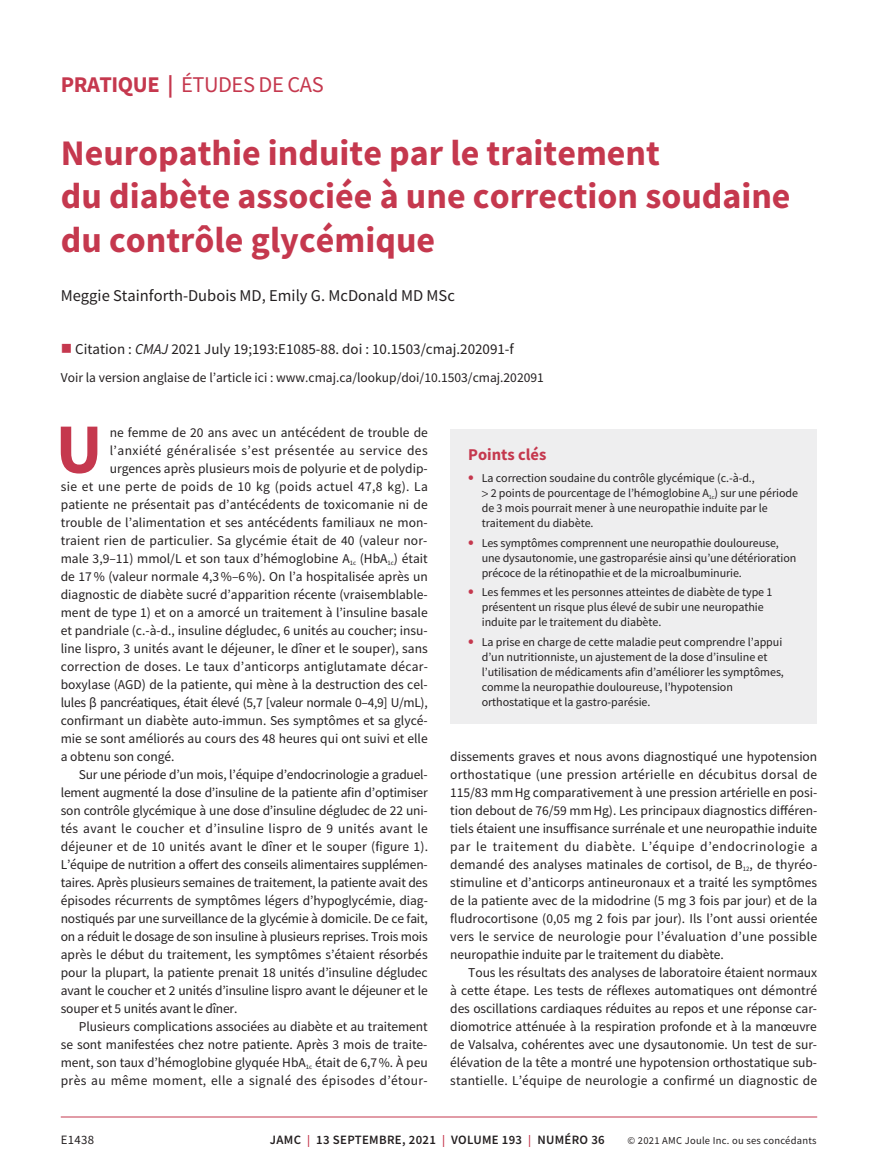
<style>
.page{position:relative;width:878px;height:1175px;background:#fff}
.page>*{position:absolute;margin:0;border:0;box-sizing:border-box;transform-origin:0 0}
.t1{font:700 70.65px "Source Sans Pro";color:#c5384e}
.t2{font:700 36px/43.2px "Source Sans Pro";color:#c5384e}
.t3{font:22.5px "Source Sans Pro";letter-spacing:-.02em;color:#c5384e}
.t4{font:16.5px "Source Sans Pro";color:#231f20}
.t5{font:700 16.5px "Source Sans Pro";color:#c5384e}
.t6{font:15px "Source Sans Pro";color:#231f20}
.t7{font:13.5px/18px "Source Sans Pro";color:#231f20;text-align:justify}
.t8{font:13.5px "Source Sans Pro";letter-spacing:.025em;color:#231f20}
.t9{font:13.5px "Source Sans Pro";letter-spacing:-.025em;color:#231f20}
.t10{font:13.5px "Source Sans Pro";letter-spacing:.02em;color:#231f20}
.t11{font:13.5px "Source Sans Pro";letter-spacing:.035em;color:#231f20}
.t12{font:600 12.75px "Source Sans Pro";letter-spacing:.025em;color:#231f20}
.t13{font:12.75px "Source Sans Pro";letter-spacing:.025em;color:#231f20}
.t14{font:12px/15px "Source Sans Pro";letter-spacing:-.005em;color:#231f20}
.t15{font:10.5px "Source Sans Pro";letter-spacing:.025em;color:#231f20}
.s1{font-weight:700}
.s2{color:#c5384e}
.s3{font-style:italic}
.s4{font-weight:700;font-size:16.5px;color:#c5384e}
.s5{font-size:12px;color:#c5384e}
</style>
<div class="page">
<hr style="left:61px;top:1116px;width:756px;height:1px;background:#c5384e">
<div style="left:450px;top:429px;width:367px;height:295px;background:#eeeeef"></div>
<h3 class="t3" style="left:61px;top:70px;width:264px"><span class="s1">PRATIQUE |</span> ÉTUDES DE CAS</h3>
<h2 class="t2" style="left:61px;top:131px;width:731px">Neuropathie induite par le traitement<br>du diabète associée à une correction soudaine du contrôle glycémique</h2>
<p class="t4" style="left:61px;top:285px;width:395px">Meggie Stainforth-Dubois MD, Emily G. McDonald MD MSc</p>
<p class="t6" style="left:61px;top:339px;width:455px"><span class="s2">■</span> Citation : <span class="s3">CMAJ</span> 2021 July 19;193:E1085-88. doi : 10.1503/cmaj.202091-f</p>
<p class="t7" style="left:61px;top:368px;width:484px">Voir la version anglaise de l’article ici : www.cmaj.ca/lookup/doi/10.1503/cmaj.202091</p>
<h1 class="t1" style="left:56px;top:401px;width:48px">U</h1>
<p class="t7" style="left:110px;top:423px;width:320px">ne femme de 20 ans avec un antécédent de trouble de</p>
<p class="t11" style="left:110px;top:441px;width:319px">l’anxiété généralisée s’est présentée au service des</p>
<p class="t7" style="left:110px;top:459px;width:319px">urgences après plusieurs mois de polyurie et de polydip-</p>
<p class="t8" style="left:61px;top:477px;width:368px">sie et une perte de poids de 10 kg (poids actuel 47,8 kg). La</p>
<p class="t7" style="left:61px;top:495px;width:368px">patiente ne présentait pas d’antécédents de toxicomanie ni de</p>
<p class="t7" style="left:61px;top:513px;width:368px">trouble de l’alimentation et ses antécédents familiaux ne mon-</p>
<p class="t7" style="left:61px;top:531px;width:368px">traient rien de particulier. Sa glycémie était de 40 (valeur nor-</p>
<p class="t7" style="left:61px;top:549px;width:368px">male 3,9–11) mmol/L et son taux d’hémoglobine A<sub>1c</sub> (HbA<sub>1c</sub>) était</p>
<p class="t7" style="left:61px;top:567px;width:368px">de 17% (valeur normale 4,3%–6%). On l’a hospitalisée après un</p>
<p class="t7" style="left:61px;top:585px;width:368px">diagnostic de diabète sucré d’apparition récente (vraisemblable-</p>
<p class="t7" style="left:61px;top:603px;width:368px">ment de type 1) et on a amorcé un traitement à l’insuline basale</p>
<p class="t7" style="left:61px;top:621px;width:368px">et pandriale (c.-à-d., insuline dégludec, 6 unités au coucher; insu-</p>
<p class="t7" style="left:61px;top:639px;width:368px">line lispro, 3 unités avant le déjeuner, le dîner et le souper), sans</p>
<p class="t7" style="left:61px;top:657px;width:368px">correction de doses. Le taux d’anticorps antiglutamate décar-</p>
<p class="t7" style="left:61px;top:675px;width:368px">boxylase (AGD) de la patiente, qui mène à la destruction des cel-</p>
<p class="t9" style="left:61px;top:693px;width:368px">lules β pancréatiques, était élevé (5,7 [valeur normale 0–4,9] U/mL),</p>
<p class="t7" style="left:61px;top:711px;width:368px">confirmant un diabète auto-immun. Ses symptômes et sa glycé-</p>
<p class="t7" style="left:61px;top:729px;width:368px">mie se sont améliorés au cours des 48 heures qui ont suivi et elle</p>
<p class="t7" style="left:61px;top:747px;width:115px">a obtenu son congé.</p>
<p class="t7" style="left:79px;top:765px;width:350px">Sur une période d’un mois, l’équipe d’endocrinologie a graduel-</p>
<p class="t7" style="left:61px;top:783px;width:368px">lement augmenté la dose d’insuline de la patiente afin d’optimiser</p>
<p class="t7" style="left:61px;top:801px;width:368px">son contrôle glycémique à une dose d’insuline dégludec de 22 uni-</p>
<p class="t10" style="left:61px;top:819px;width:369px">tés avant le coucher et d’insuline lispro de 9 unités avant le</p>
<p class="t7" style="left:61px;top:837px;width:369px">déjeuner et de 10 unités avant le dîner et le souper (figure 1).</p>
<p class="t7" style="left:61px;top:855px;width:368px">L’équipe de nutrition a offert des conseils alimentaires supplémen-</p>
<p class="t7" style="left:61px;top:873px;width:368px">taires. Après plusieurs semaines de traitement, la patiente avait des</p>
<p class="t7" style="left:61px;top:891px;width:368px">épisodes récurrents de symptômes légers d’hypoglycémie, diag-</p>
<p class="t7" style="left:61px;top:909px;width:368px">nostiqués par une surveillance de la glycémie à domicile. De ce fait,</p>
<p class="t7" style="left:61px;top:927px;width:368px">on a réduit le dosage de son insuline à plusieurs reprises. Trois mois</p>
<p class="t7" style="left:61px;top:945px;width:368px">après le début du traitement, les symptômes s’étaient résorbés</p>
<p class="t7" style="left:61px;top:963px;width:368px">pour la plupart, la patiente prenait 18 unités d’insuline dégludec</p>
<p class="t7" style="left:61px;top:981px;width:368px">avant le coucher et 2 unités d’insuline lispro avant le déjeuner et le</p>
<p class="t7" style="left:61px;top:999px;width:178px">souper et 5 unités avant le dîner.</p>
<p class="t7" style="left:79px;top:1017px;width:350px">Plusieurs complications associées au diabète et au traitement</p>
<p class="t7" style="left:61px;top:1035px;width:368px">se sont manifestées chez notre patiente. Après 3 mois de traite-</p>
<p class="t7" style="left:61px;top:1053px;width:368px">ment, son taux d’hémoglobine glyquée HbA<sub>1c</sub> était de 6,7%. À peu</p>
<p class="t8" style="left:61px;top:1071px;width:367px">près au même moment, elle a signalé des épisodes d’étour-</p>
<p class="t5" style="left:468px;top:443px;width:80px">Points clés</p>
<p class="t14" style="left:468px;top:470px;width:288px"><span class="s4">•</span> La correction soudaine du contrôle glycémique (c.-à-d.,</p>
<p class="t14" style="left:490px;top:485px;width:309px">2 points de pourcentage de l’hémoglobine A<sub>1c</sub>) sur une période</p>
<p class="t14" style="left:482px;top:500px;width:287px">de 3 mois pourrait mener à une neuropathie induite par le</p>
<p class="t14" style="left:482px;top:515px;width:113px">traitement du diabète.</p>
<p class="t14" style="left:482px;top:535px;width:316px;text-indent:-14px"><span class="s4">•</span> Les symptômes comprennent une neuropathie douloureuse, une dysautonomie, une gastroparésie ainsi qu’une détérioration précoce de la rétinopathie et de la microalbuminurie.</p>
<p class="t14" style="left:482px;top:584px;width:292px;text-indent:-14px"><span class="s4">•</span> Les femmes et les personnes atteintes de diabète de type 1 présentent un risque plus élevé de subir une neuropathie induite par le traitement du diabète.</p>
<p class="t14" style="left:482px;top:634px;width:304px;text-indent:-14px"><span class="s4">•</span> La prise en charge de cette maladie peut comprendre l’appui d’un nutritionniste, un ajustement de la dose d’insuline et l’utilisation de médicaments afin d’améliorer les symptômes, comme la neuropathie douloureuse, l’hypotension orthostatique et la gastro-parésie.</p>
<p class="t7" style="left:450px;top:747px;width:369px">dissements graves et nous avons diagnostiqué une hypotension orthostatique (une pression artérielle en décubitus dorsal de 115/83 mmHg comparativement à une pression artérielle en posi&shy;tion debout de 76/59 mmHg). Les principaux diagnostics différen&shy;tiels étaient une insuffisance surrénale et une neuropathie induite par le traitement du diabète. L’équipe d’endocrinologie a demandé des analyses matinales de cortisol, de B<sub>12</sub>, de thyréo&shy;stimuline et d’anticorps antineuronaux et a traité les symptômes de la patiente avec de la midodrine (5 mg 3 fois par jour) et de la fludrocortisone (0,05 mg 2 fois par jour). Ils l’ont aussi orientée vers le service de neurologie pour l’évaluation d’une possible neuropathie induite par le traitement du diabète.</p>
<p class="t7" style="left:450px;top:963px;width:368px;text-indent:18px">Tous les résultats des analyses de laboratoire étaient normaux à cette étape. Les tests de réflexes automatiques ont démontré des oscillations cardiaques réduites au repos et une réponse car&shy;diomotrice atténuée à la respiration profonde et à la manœuvre de Valsalva, cohérentes avec une dysautonomie. Un test de sur&shy;élévation de la tête a montré une hypotension orthostatique sub&shy;stantielle. L’équipe de neurologie a confirmé un diagnostic de</p>
<p class="t13" style="left:61px;top:1132px;width:35px">E1438</p>
<p class="t12" style="left:270px;top:1131px;width:336px">JAMC <span class="s5">|</span> 13 SEPTEMBRE, 2021 <span class="s5">|</span> VOLUME 193 <span class="s5">|</span> NUMÉRO 36</p>
<p class="t15" style="left:627px;top:1134px;width:190px">© 2021 AMC Joule Inc. ou ses concédants</p>
</div>
